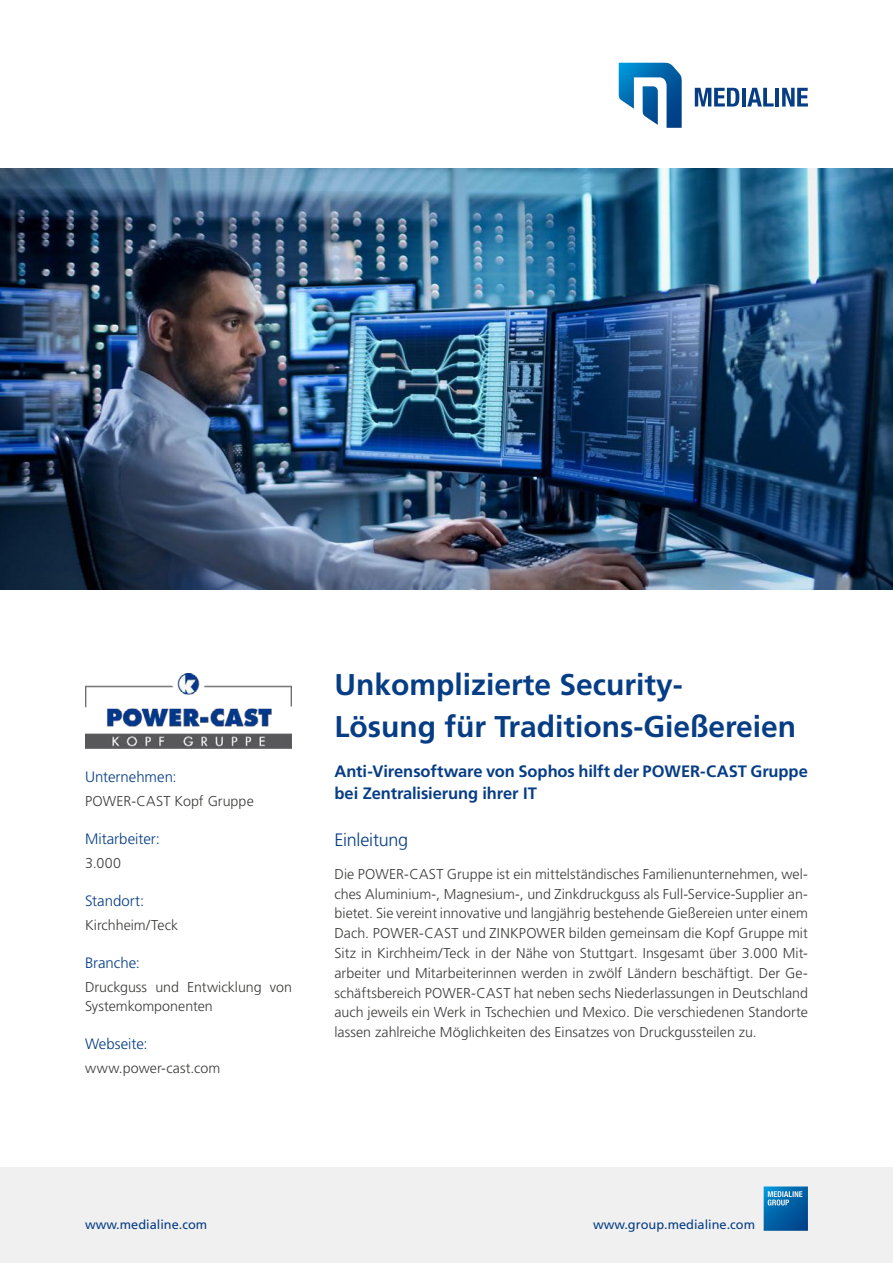
<style>
.page{position:relative;width:893px;height:1263px;background:#fff}
.page>*{position:absolute;margin:0;border:0;box-sizing:border-box;transform-origin:0 0}
.t1{font:700 30px/42px "Frutiger LT Pro";color:#063d85}
.t2{font:300 18px "Frutiger LT Pro";letter-spacing:-.015em;color:#063d85}
.t3{font:700 16.5px/22.5px "Frutiger LT Pro";letter-spacing:-.005em;color:#063d85}
.t4{font:300 15px "Frutiger LT Pro";color:#063d85}
.t5{font:300 14.25px/19.8px "Frutiger LT Pro";color:#3c3c3b}
.t6{font:12.75px "Frutiger LT Pro";color:#063d85}
</style>
<div class="page">
<div style="left:0;top:1167px;width:893px;height:96px;background:#f0f0f0"></div>
<svg style="left:764px;top:1186px;width:44px;height:45px;background:#1a71ae"></svg>
<svg style="left:695px;top:88px;width:44px;height:19px"></svg>
<hr style="left:742px;top:88px;width:4px;height:19px;background:#063d85">
<svg style="left:747px;top:88px;width:27px;height:19px"></svg>
<hr style="left:775px;top:88px;width:4px;height:19px;background:#063d85">
<svg style="left:782px;top:88px;width:26px;height:19px"></svg>
<svg style="left:618px;top:63px;width:64px;height:65px"></svg>
<img style="left:85px;top:674px;width:207px;height:74px">
<img style="left:0;top:168px;width:893px;height:422px">
<p class="t4" style="left:85px;top:768px;width:93px">Unternehmen:</p>
<p class="t5" style="left:85px;top:791px;width:170px">POWER-CAST Kopf Gruppe</p>
<p class="t4" style="left:85px;top:830px;width:76px">Mitarbeiter:</p>
<p class="t5" style="left:85px;top:853px;width:38px">3.000</p>
<p class="t4" style="left:85px;top:892px;width:61px">Standort:</p>
<p class="t5" style="left:85px;top:915px;width:95px">Kirchheim/Teck</p>
<p class="t4" style="left:85px;top:954px;width:57px">Branche:</p>
<p class="t5" style="left:85px;top:977px;width:208px">Druckguss und Entwicklung von<br>Systemkomponenten</p>
<p class="t4" style="left:85px;top:1035px;width:64px">Webseite:</p>
<p class="t5" style="left:85px;top:1058px;width:137px">www.power-cast.com</p>
<h1 class="t1" style="left:334px;top:664px;width:463px">Unkomplizierte Security-<br>Lösung für Traditions-Gießereien</h1>
<p class="t3" style="left:334px;top:760px;width:475px">Anti-Virensoftware von Sophos hilft der POWER-CAST Gruppe bei Zentralisierung ihrer IT</p>
<p class="t2" style="left:334px;top:829px;width:75px">Einleitung</p>
<p class="t5" style="left:334px;top:864px;width:475px;text-align:justify">Die POWER-CAST Gruppe ist ein mittelständisches Familienunternehmen, wel&shy;ches Aluminium-, Magnesium-, und Zinkdruckguss als Full-Service-Supplier an&shy;bietet. Sie vereint innovative und langjährig bestehende Gießereien unter einem Dach. POWER-CAST und ZINKPOWER bilden gemeinsam die Kopf Gruppe mit Sitz in Kirchheim/Teck in der Nähe von Stuttgart. Insgesamt über 3.000 Mit&shy;arbeiter und Mitarbeiterinnen werden in zwölf Ländern beschäftigt. Der Ge&shy;schäftsbereich POWER-CAST hat neben sechs Niederlassungen in Deutschland auch jeweils ein Werk in Tschechien und Mexico. Die verschiedenen Standorte lassen zahlreiche Möglichkeiten des Einsatzes von Druckgussteilen zu.</p>
<p class="t6" style="left:85px;top:1216px;width:124px">www.medialine.com</p>
<p class="t6" style="left:593px;top:1216px;width:164px">www.group.medialine.com</p>
</div>
